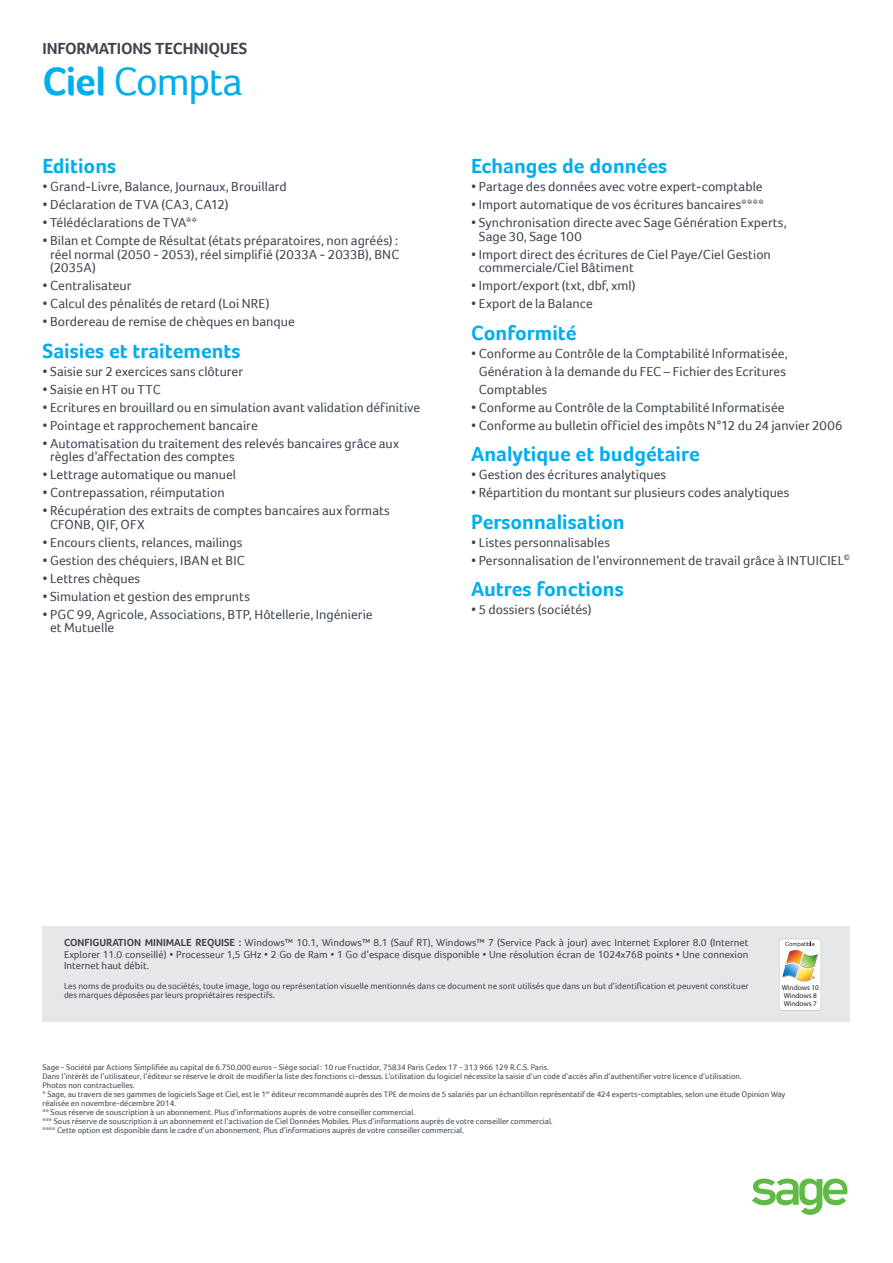
<style>
.page{position:relative;width:893px;height:1263px;background:#fff}
.page>*{position:absolute;margin:0;border:0;box-sizing:border-box;transform-origin:0 0}
.t1{font:40.5px "Foco";letter-spacing:-.03em;color:#00aeef}
.t2{font:700 21px "Foco";color:#00aeef}
.t3{font:700 16.5px "Foco";letter-spacing:-.01em;color:#3e444f}
.t4{font:13.5px/13.5px "Foco";color:#3e444f}
.t5{font:10.5px/11.2px "Foco";color:#3e444f;text-align:justify}
.t6{font:9px/9px "Foco";color:#3e444f}
.t7{font:8.25px/9px "Foco";color:#3e444f}
.t8{font:7.35px/8.2px "Myriad Pro";color:#231f20}
.s1{font-weight:700}
</style>
<div class="page">
<div style="left:43px;top:926px;width:807px;height:96px;background:#e6e7e9"></div>
<svg style="left:752px;top:1178px;width:96px;height:37px"></svg>
<svg style="left:779px;top:939px;width:42px;height:71px"></svg>
<p class="t3" style="left:43px;top:39px;width:206px">INFORMATIONS TECHNIQUES</p>
<h1 class="t1" style="left:43px;top:58px;width:202px"><span class="s1">Ciel</span> Compta</h1>
<h2 class="t2" style="left:43px;top:154px;width:75px">Editions</h2>
<p class="t4" style="left:43px;top:180px;width:246px">• Grand-Livre, Balance, Journaux, Brouillard</p>
<p class="t4" style="left:43px;top:198px;width:188px">• Déclaration de TVA (CA3, CA12)</p>
<p class="t4" style="left:43px;top:216px;width:156px">• Télédéclarations de TVA**</p>
<p class="t4" style="left:50px;top:234px;width:351px;text-align:justify;text-indent:-8px">• Bilan et Compte de Résultat (états préparatoires, non agréés) : réel normal (2050 - 2053), réel simplifié (2033A - 2033B), BNC (2035A)</p>
<p class="t4" style="left:43px;top:279px;width:91px">• Centralisateur</p>
<p class="t4" style="left:43px;top:297px;width:228px">• Calcul des pénalités de retard (Loi NRE)</p>
<p class="t4" style="left:43px;top:315px;width:254px">• Bordereau de remise de chèques en banque</p>
<h2 class="t2" style="left:43px;top:338px;width:199px">Saisies et traitements</h2>
<p class="t4" style="left:43px;top:364px;width:202px">• Saisie sur 2 exercices sans clôturer</p>
<p class="t4" style="left:43px;top:382px;width:120px">• Saisie en HT ou TTC</p>
<p class="t4" style="left:43px;top:400px;width:379px">• Ecritures en brouillard ou en simulation avant validation définitive</p>
<p class="t4" style="left:43px;top:418px;width:217px">• Pointage et rapprochement bancaire</p>
<p class="t4" style="left:50px;top:436px;width:350px;text-indent:-8px">• Automatisation du traitement des relevés bancaires grâce aux règles d’affectation des comptes</p>
<p class="t4" style="left:43px;top:468px;width:195px">• Lettrage automatique ou manuel</p>
<p class="t4" style="left:43px;top:486px;width:184px">• Contrepassation, réimputation</p>
<p class="t4" style="left:50px;top:504px;width:341px;text-indent:-8px">• Récupération des extraits de comptes bancaires aux formats<br>CFONB, QIF, OFX</p>
<p class="t4" style="left:43px;top:535px;width:202px">• Encours clients, relances, mailings</p>
<p class="t4" style="left:43px;top:553px;width:204px">• Gestion des chéquiers, IBAN et BIC</p>
<p class="t4" style="left:43px;top:571px;width:99px">• Lettres chèques</p>
<p class="t4" style="left:43px;top:589px;width:209px">• Simulation et gestion des emprunts</p>
<p class="t4" style="left:50px;top:607px;width:324px;text-indent:-8px">• PGC 99, Agricole, Associations, BTP, Hôtellerie, Ingénierie et Mutuelle</p>
<h2 class="t2" style="left:471px;top:154px;width:198px">Echanges de données</h2>
<p class="t4" style="left:471px;top:180px;width:293px">• Partage des données avec votre expert-comptable</p>
<p class="t4" style="left:471px;top:198px;width:294px">• Import automatique de vos écritures bancaires****</p>
<p class="t4" style="left:479px;top:216px;width:310px;text-indent:-8px">• Synchronisation directe avec Sage Génération Experts,<br>Sage 30, Sage 100</p>
<p class="t4" style="left:479px;top:247px;width:294px;text-indent:-8px">• Import direct des écritures de Ciel Paye/Ciel Gestion commerciale/Ciel Bâtiment</p>
<p class="t4" style="left:471px;top:279px;width:166px">• Import/export (txt, dbf, xml)</p>
<p class="t4" style="left:471px;top:297px;width:123px">• Export de la Balance</p>
<h2 class="t2" style="left:471px;top:320px;width:107px">Conformité</h2>
<p class="t4" style="left:479px;top:344px;width:310px;line-height:18px;text-align:justify;text-indent:-8px">• Conforme au Contrôle de la Comptabilité Informatisée, Génération à la demande du FEC – Fichier des Ecritures Comptables</p>
<p class="t4" style="left:471px;top:400px;width:315px">• Conforme au Contrôle de la Comptabilité Informatisée</p>
<p class="t4" style="left:471px;top:418px;width:373px">• Conforme au bulletin officiel des impôts N°12 du 24 janvier 2006</p>
<h2 class="t2" style="left:471px;top:442px;width:230px">Analytique et budgétaire</h2>
<p class="t4" style="left:471px;top:468px;width:197px">• Gestion des écritures analytiques</p>
<p class="t4" style="left:471px;top:486px;width:320px">• Répartition du montant sur plusieurs codes analytiques</p>
<h2 class="t2" style="left:471px;top:509px;width:155px">Personnalisation</h2>
<p class="t4" style="left:471px;top:535px;width:140px">• Listes personnalisables</p>
<p class="t4" style="left:471px;top:553px;width:381px">• Personnalisation de l’environnement de travail grâce à INTUICIEL<sup>©</sup></p>
<h2 class="t2" style="left:471px;top:577px;width:154px">Autres fonctions</h2>
<p class="t4" style="left:471px;top:603px;width:122px">• 5 dossiers (sociétés)</p>
<p class="t5" style="left:64px;top:937px;width:686px"><span class="s1">CONFIGURATION MINIMALE REQUISE :</span> Windows™ 10.1, Windows™ 8.1 (Sauf RT), Windows™ 7 (Service Pack à jour) avec Internet Explorer 8.0 (Internet Explorer 11.0 conseillé) • Processeur 1,5 GHz • 2 Go de Ram • 1 Go d’espace disque disponible • Une résolution écran de 1024x768 points • Une connexion Internet haut débit.</p>
<p class="t6" style="left:64px;top:981px;width:686px">Les noms de produits ou de sociétés, toute image, logo ou représentation visuelle mentionnés dans ce document ne sont utilisés que dans un but d’identification et peuvent constituer des marques déposées par leurs propriétaires respectifs.</p>
<p class="t8" style="left:782px;top:983px;width:39px">Windows 10<br>Windows 8<br>Windows 7</p>
<p class="t7" style="left:43px;top:1063px;width:744px">Sage - Société par Actions Simplifiée au capital de 6.750.000 euros - Siège social : 10 rue Fructidor, 75834 Paris Cedex 17 - 313 966 129 R.C.S. Paris.<br>Dans l’intérêt de l’utilisateur, l’éditeur se réserve le droit de modifier la liste des fonctions ci-dessus. L’utilisation du logiciel nécessite la saisie d’un code d’accès afin d’authentifier votre licence d’utilisation.<br>Photos non contractuelles.<br>* Sage, au travers de ses gammes de logiciels Sage et Ciel, est le 1<sup>er</sup> éditeur recommandé auprès des TPE de moins de 5 salariés par un échantillon représentatif de 424 experts-comptables, selon une étude Opinion Way réalisée en novembre-décembre 2014.<br>** Sous réserve de souscription à un abonnement. Plus d’informations auprès de votre conseiller commercial.<br>*** Sous réserve de souscription à un abonnement et l’activation de Ciel Données Mobiles. Plus d’informations auprès de votre conseiller commercial.<br>**** Cette option est disponible dans le cadre d’un abonnement. Plus d’informations auprès de votre conseiller commercial.</p>
</div>
